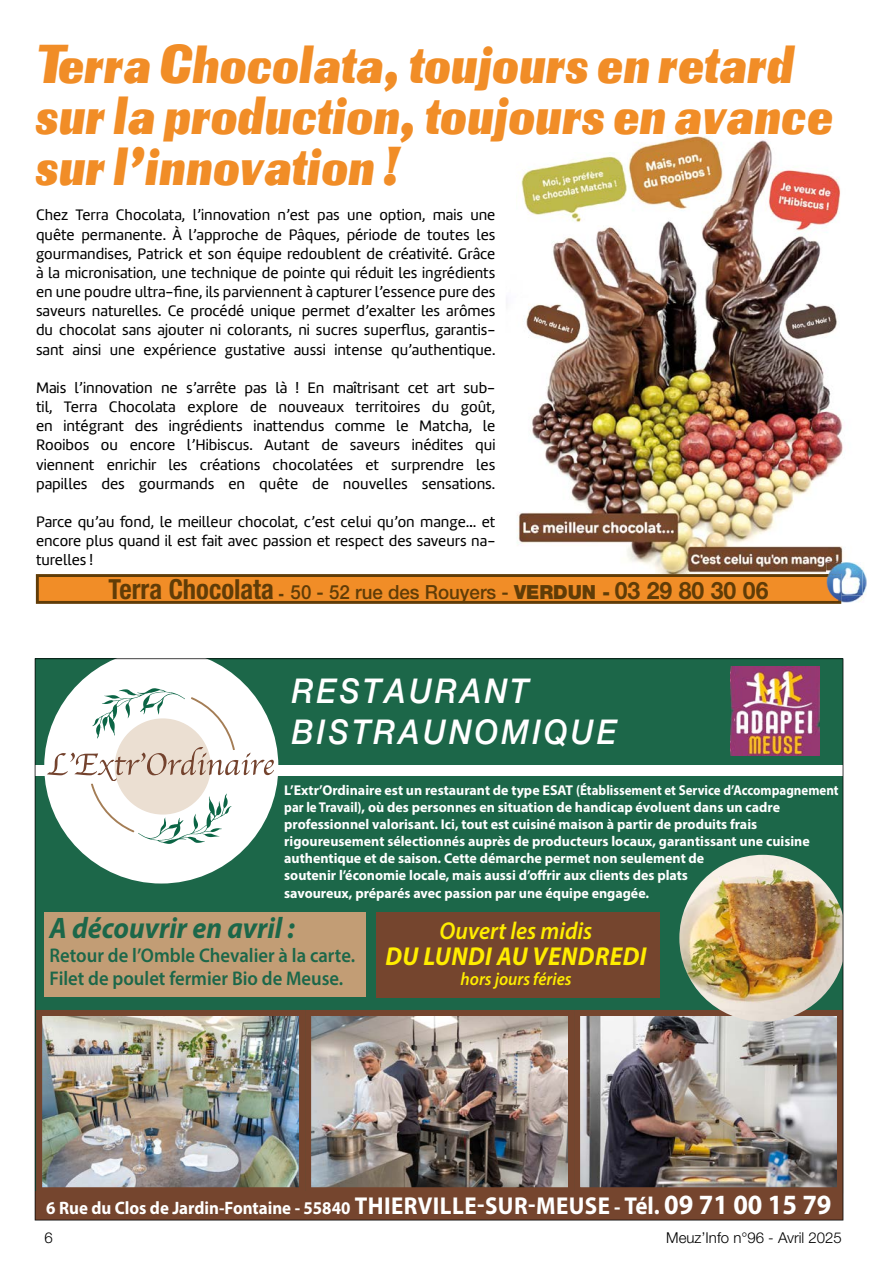
<style>
.page{position:relative;width:893px;height:1263px;background:#fff}
.page>*{position:absolute;margin:0;border:0;box-sizing:border-box;transform-origin:0 0}
.t1{font:48px/51px "Airline";letter-spacing:.015em;color:#f18d27;scale:.8 1}
.t2{font:italic 500 34.2px/41.1px "Helvetica Neue LT Pro";letter-spacing:.1em;color:#fff;scale:.91 1}
.t3{font:italic 700 29.7px "Myriad Pro";color:#1c6749;scale:.94 1}
.t4{font:italic 700 25.95px "Myriad Pro";letter-spacing:.02em;color:#ffed00;scale:.94 1}
.t5{font:italic 600 24.45px "Myriad Pro";color:#ffed00;scale:.94 1}
.t6{font:600 19.8px/23.9px "Myriad Pro";color:#1c6749;scale:.94 1}
.t7{font:500 19.5px "Helvetica Neue LT Pro";color:#603c07;scale:.96 1}
.t8{font:700 18px "Myriad Pro";color:#fff;scale:.94 1}
.t9{font:italic 600 18px "Myriad Pro";color:#ffed00;scale:.94 1}
.t10{font:15.75px/19.2px "Marine STD";color:#000;text-align:justify}
.t11{font:300 15px "Helvetica Neue LT Pro";color:#000}
.t12{font:700 14.25px/17.1px "Myriad Pro";color:#fff}
.s1{font-weight:700;font-stretch:condensed;font-size:27.75px}
.s2{font-weight:900;font-size:14.55px}
.s3{font-weight:900}
.s4{font-weight:700;font-size:24px}
.s5{font-size:24.45px}
.s6{font-size:21px}
.s7{font-size:28.05px}
</style>
<div class="page">
<img style="left:517px;top:134px;width:326px;height:440px">
<svg style="left:36px;top:574px;width:805px;height:30px;background:#d37d22"></svg>
<img style="left:841px;top:569px;width:26px;height:34px">
<img style="left:826px;top:562px;width:36px;height:33px">
<img style="left:826px;top:574px;width:15px;height:29px">
<img style="left:517px;top:153px;width:110px;height:71px">
<img style="left:35px;top:658px;width:808px;height:562px">
<h1 class="t1" style="left:36px;top:39px;width:998px">Terra Chocolata, toujours en retard sur la production, toujours en avance sur l’innovation !</h1>
<p class="t10" style="left:36px;top:206px;width:461px">Chez Terra Chocolata, l’innovation n’est pas une option, mais une quête permanente. À l’approche de Pâques, période de toutes les gourmandises, Patrick et son équipe redoublent de créativité. Grâce à la micronisation, une technique de pointe qui réduit les ingrédients en une poudre ultra-fine, ils parviennent à capturer l’essence pure des saveurs naturelles. Ce procédé unique permet d’exalter les arômes du chocolat sans ajouter ni colorants, ni sucres superflus, garantis&shy;sant ainsi une expérience gustative aussi intense qu’authentique.</p>
<p class="t10" style="left:36px;top:378px;width:461px">Mais l’innovation ne s’arrête pas là ! En maîtrisant cet art sub&shy;til, Terra Chocolata explore de nouveaux territoires du goût, en intégrant des ingrédients inattendus comme le Matcha, le Rooibos ou encore l’Hibiscus. Autant de saveurs inédites qui viennent enrichir les créations chocolatées et surprendre les papilles des gourmands en quête de nouvelles sensations.</p>
<p class="t10" style="left:36px;top:512px;width:461px">Parce qu’au fond, le meilleur chocolat, c’est celui qu’on mange… et encore plus quand il est fait avec passion et respect des saveurs na&shy;turelles !</p>
<p class="t7" style="left:109px;top:580px;width:689px"><span class="s1">Terra Chocolata</span> <span class="s2">-</span> 50 - 52 rue des Rouyers - <span class="s3">VERDUN -</span> <span class="s4">03 29 80 30 06</span></p>
<h2 class="t2" style="left:292px;top:670px;width:358px">RESTAURANT<br>BISTRAUNOMIQUE</h2>
<p class="t12" style="left:284px;top:781px;width:556px">L’Extr’Ordinaire est un restaurant de type ESAT (Établissement et Service d’Accompagnement par le Travail), où des personnes en situation de handicap évoluent dans un cadre professionnel valorisant. Ici, tout est cuisiné maison à partir de produits frais rigoureusement sélectionnés auprès de producteurs locaux, garantissant une cuisine authentique et de saison. Cette démarche permet non seulement de<br>soutenir l’économie locale, mais aussi d’offrir aux clients des plats<br>savoureux, préparés avec passion par une équipe engagée.</p>
<h3 class="t3" style="left:50px;top:908px;width:262px">A découvrir en avril :</h3>
<p class="t6" style="left:50px;top:942px;width:326px">Retour de l’Omble Chevalier à la carte.<br>Filet de poulet fermier Bio de Meuse.</p>
<h3 class="t5" style="left:440px;top:915px;width:164px">Ouvert les midis</h3>
<h3 class="t4" style="left:385px;top:940px;width:279px">DU LUNDI AU VENDREDI</h3>
<p class="t9" style="left:460px;top:967px;width:120px">hors jours féries</p>
<p class="t8" style="left:46px;top:1196px;width:837px">6 Rue du Clos de Jardin-Fontaine - 55840 <span class="s5">THIERVILLE-SUR-MEUSE</span> <span class="s6">-</span> <span class="s5">Tél.</span> <span class="s7">09 71 00 15 79</span></p>
<p class="t11" style="left:45px;top:1228px;width:10px">6</p>
<p class="t11" style="left:666px;top:1228px;width:177px">Meuz’Info n°96 - Avril 2025</p>
</div>
